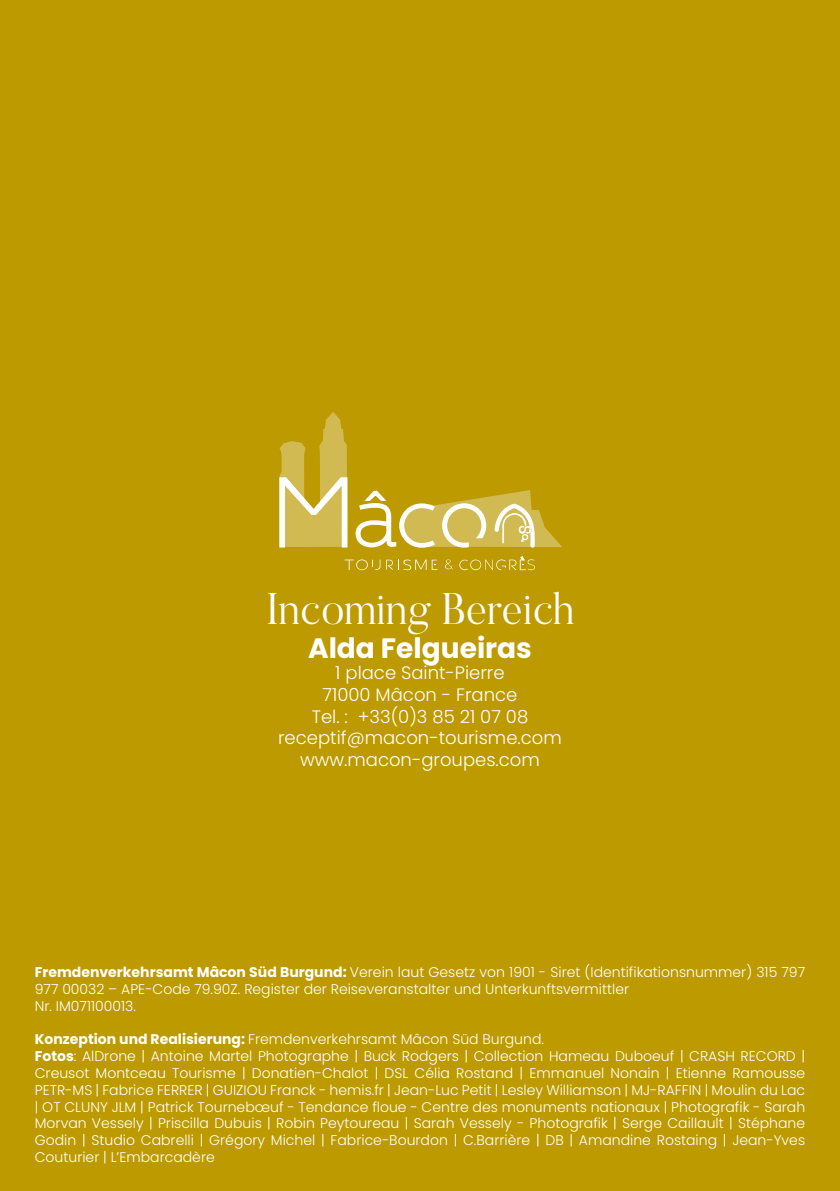
<style>
.page{position:relative;width:840px;height:1191px;background:#fff}
.page>*{position:absolute;margin:0;border:0;box-sizing:border-box;transform-origin:0 0}
.t1{font:300 44px "Butler";color:#fff}
.t2{font:700 28px "Poppins";color:#fff}
.t3{font:300 18px/21.6px "Poppins";color:#fff;text-align:center}
.t4{font:300 14px/16.8px "Poppins";color:#fff}
.s1{font-weight:700}
</style>
<div class="page">
<div style="left:0;top:0;width:839px;height:1191px;background:#bd9a00"></div>
<svg style="left:279px;top:412px;width:283px;height:158px"></svg>
<h1 class="t1" style="left:266px;top:581px;width:309px">Incoming Bereich</h1>
<h2 class="t2" style="left:308px;top:631px;width:225px">Alda Felgueiras</h2>
<p class="t3" style="left:278px;top:662px;width:285px">1 place Saint-Pierre<br>71000 Mâcon - France<br>Tel. : +33(0)3 85 21 07 08 receptif@macon-tourisme.com www.macon-groupes.com</p>
<p class="t4" style="left:35px;top:964px;width:771px"><span class="s1">Fremdenverkehrsamt Mâcon Süd Burgund:</span> Verein laut Gesetz von 1901 - Siret (Identifikationsnummer) 315 797<br>977 00032 – APE-Code 79.90Z. Register der Reiseveranstalter und Unterkunftsvermittler<br>Nr. IM071100013.</p>
<p class="t4" style="left:35px;top:1031px;width:771px"><span class="s1">Konzeption und Realisierung:</span> Fremdenverkehrsamt Mâcon Süd Burgund.<br><span class="s1">Fotos</span>: AlDrone | Antoine Martel Photographe | Buck Rodgers | Collection Hameau Duboeuf | CRASH RECORD | Creusot Montceau Tourisme | Donatien-Chalot | DSL Célia Rostand | Emmanuel Nonain | Etienne Ramousse PETR-MS | Fabrice FERRER | GUIZIOU Franck - hemis.fr | Jean-Luc Petit | Lesley Williamson | MJ-RAFFIN | Moulin du Lac | OT CLUNY JLM | Patrick Tournebœuf - Tendance floue - Centre des monuments nationaux | Photografik - Sarah Morvan Vessely | Priscilla Dubuis | Robin Peytoureau | Sarah Vessely - Photografik | Serge Caillault | Stéphane Godin | Studio Cabrelli | Grégory Michel | Fabrice-Bourdon | C.Barrière | DB | Amandine Rostaing | Jean-Yves Couturier | L’Embarcadère</p>
</div>
